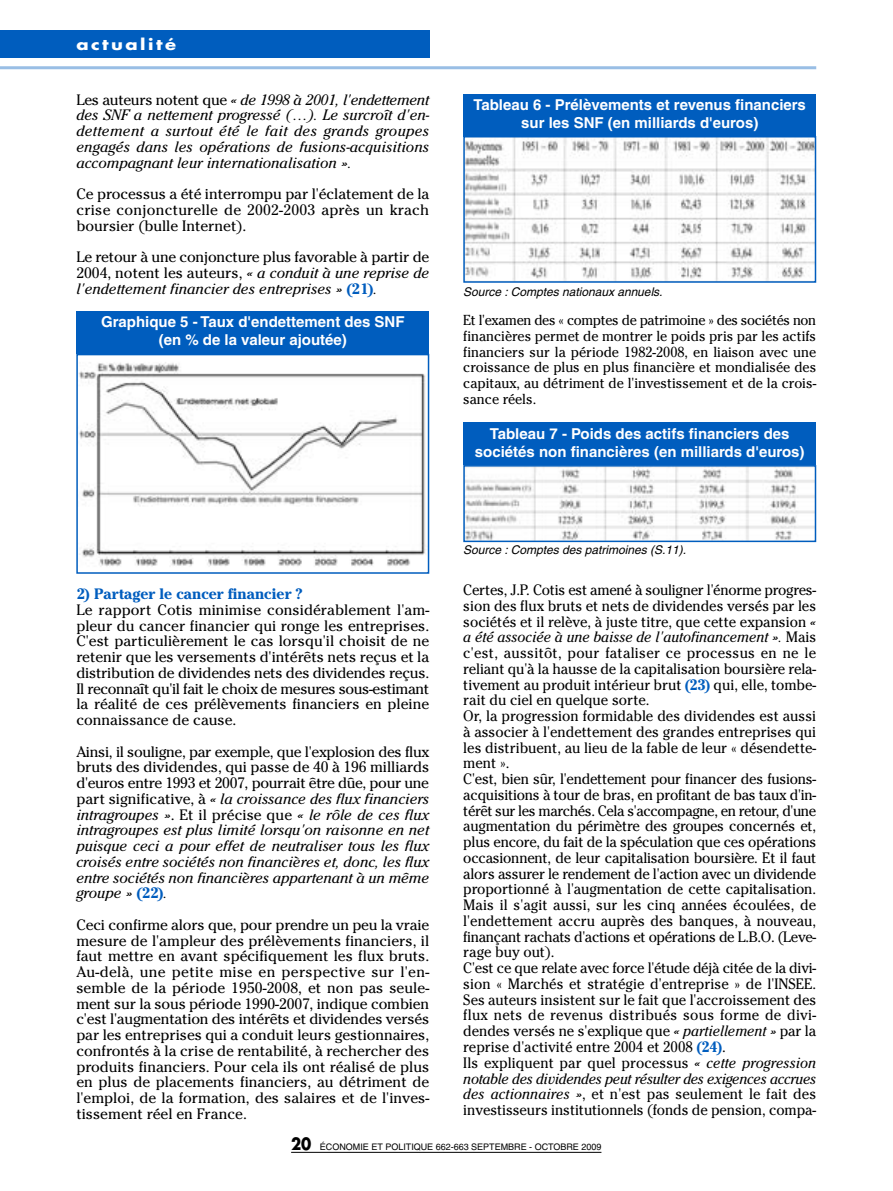
<style>
.page{position:relative;width:893px;height:1191px;background:#fff}
.page>*{position:absolute;margin:0;border:0;box-sizing:border-box;transform-origin:0 0}
.t1{font:15px/15.8px "Cheltenham Std";color:#000;scale:.95 1}
.t2{font:15px/15.8px "Cheltenham Std";color:#000;text-align:justify}
.t3{font:italic 15px/15.8px "Cheltenham Std";letter-spacing:-.005em;color:#000}
.t4{font:700 15px/18px "Helvetica";color:#fff;text-align:center}
.t5{font:italic 15px/15.8px "Cheltenham";color:#000;text-align:justify}
.t6{font:700 15px "Cheltenham Std";color:#005dbe}
.t7{font:700 15px "Futura Std";letter-spacing:.135em;color:#fff;scale:1.2 1}
.t8{font:14.4px/15.8px "Cheltenham Std";color:#000;text-align:justify;scale:.95 1}
.t9{font:italic 12px "Helvetica";color:#000}
.t10{font:9px "Helvetica";color:#000}
.s1{font-style:normal}
.s2{font-family:"Cheltenham"}
.s3{font-style:italic}
.s4{font-weight:700;color:#005dbe}
.s5{font-weight:700;font-style:normal;color:#005dbe}
.s6{font-family:"Futura Std";font-weight:700;font-size:16.5px}
</style>
<div class="page">
<div style="left:0;top:30px;width:429px;height:28px;background:#005dbe"></div>
<hr style="left:0;top:66px;width:816px;height:3px;background:#99bee5">
<hr style="left:291px;top:1152px;width:310px;height:1px;background:#000">
<div style="left:76px;top:311px;width:353px;height:43px;background:#005dbe"></div>
<img style="left:79px;top:362px;width:347px;height:205px">
<div style="left:76px;top:354px;width:353px;height:220px;border:2px solid #005dbe"></div>
<div style="left:463px;top:94px;width:353px;height:43px;background:#005dbe"></div>
<img style="left:466px;top:139px;width:347px;height:141px">
<div style="left:463px;top:136px;width:353px;height:147px;border:2px solid #005dbe"></div>
<div style="left:463px;top:422px;width:353px;height:43px;background:#005dbe"></div>
<img style="left:466px;top:468px;width:347px;height:71px">
<div style="left:463px;top:465px;width:353px;height:77px;border:2px solid #005dbe"></div>
<p class="t7" style="left:76px;top:36px;width:85px">actualité</p>
<p class="t3" style="left:76px;top:93px;width:355px"><span class="s1">Les auteurs notent que</span> « de 1998 à 2001, l'endettement des SNF a nettement progressé (…<span class="s2">). Le surcroît d'en-</span></p>
<p class="t5" style="left:76px;top:125px;width:354px">dettement a surtout été le fait des grands groupes engagés dans les opérations de fusions-acquisitions accompagnant leur internationalisation ».</p>
<p class="t2" style="left:76px;top:188px;width:354px">Ce processus a été interrompu par l'éclatement de la crise conjoncturelle de 2002-2003 après un krach boursier (bulle Internet).</p>
<p class="t2" style="left:76px;top:251px;width:354px">Le retour à une conjoncture plus favorable à partir de 2004, notent les auteurs, <span class="s3">« a conduit à une reprise de l'endettement financier des entreprises »</span> <span class="s4">(21)</span><span class="s3">.</span></p>
<p class="t4" style="left:101px;top:314px;width:305px">Graphique 5 - Taux d'endettement des SNF (en % de la valeur ajoutée)</p>
<p class="t4" style="left:474px;top:97px;width:334px">Tableau 6 - Prélèvements et revenus financiers sur les SNF (en milliards d'euros)</p>
<p class="t9" style="left:463px;top:287px;width:203px">Source : Comptes nationaux annuels.</p>
<p class="t8" style="left:463px;top:314px;width:373px">Et l'examen des « comptes de patrimoine » des sociétés non financières permet de montrer le poids pris par les actifs financiers sur la période 1982-2008, en liaison avec une croissance de plus en plus financière et mondialisée des capitaux, au détriment de l'investissement et de la crois&shy;sance réels.</p>
<p class="t4" style="left:475px;top:426px;width:331px">Tableau 7 - Poids des actifs financiers des sociétés non financières (en milliards d'euros)</p>
<p class="t6" style="left:76px;top:585px;width:228px">2) Partager le cancer financier ?</p>
<p class="t2" style="left:76px;top:603px;width:354px">Le rapport Cotis minimise considérablement l'am&shy;pleur du cancer financier qui ronge les entreprises.<br>C'est particulièrement le cas lorsqu'il choisit de ne retenir que les versements d'intérêts nets reçus et la distribution de dividendes nets des dividendes reçus.<br>Il reconnaît qu'il fait le choix de mesures sous-estimant la réalité de ces prélèvements financiers en pleine connaissance de cause.</p>
<p class="t3" style="left:76px;top:745px;width:354px;text-align:justify"><span class="s1">Ainsi, il souligne, par exemple, que l'explosion des flux bruts des dividendes, qui passe de 40 à 196 milliards d'euros entre 1993 et 2007, pourrait être dûe, pour une part significative, à</span> « la croissance des flux financiers intragroupes »<span class="s1">. Et il précise que</span> « le rôle de ces flux intragroupes est plus limité lorsqu'on raisonne en net puisque ceci a pour effet de neutraliser tous les flux croisés entre sociétés non financières et, donc, les flux entre sociétés non financières appartenant à un même groupe » <span class="s5">(22)</span>.</p>
<p class="t2" style="left:76px;top:918px;width:354px">Ceci confirme alors que, pour prendre un peu la vraie mesure de l'ampleur des prélèvements financiers, il faut mettre en avant spécifiquement les flux bruts.<br>Au-delà, une petite mise en perspective sur l'en&shy;semble de la période 1950-2008, et non pas seule&shy;ment sur la sous période 1990-2007, indique combien c'est l'augmentation des intérêts et dividendes versés par les entreprises qui a conduit leurs gestionnaires, confrontés à la crise de rentabilité, à rechercher des produits financiers. Pour cela ils ont réalisé de plus en plus de placements financiers, au détriment de l'emploi, de la formation, des salaires et de l'inves&shy;tissement réel en France.</p>
<p class="t9" style="left:463px;top:546px;width:227px">Source : Comptes des patrimoines (S.11).</p>
<p class="t1" style="left:463px;top:583px;width:373px">Certes, J.P. Cotis est amené à souligner l'énorme progres&shy;sion des flux bruts et nets de dividendes versés par les sociétés et il relève, à juste titre, que cette expansion <span class="s3">« a été associée à une baisse de l'autofinancement ».</span> Mais c'est, aussitôt, pour fataliser ce processus en ne le reliant qu'à la hausse de la capitalisation boursière rela&shy;tivement au produit intérieur brut <span class="s4">(23)</span> qui, elle, tombe&shy;rait du ciel en quelque sorte.<br>Or, la progression formidable des dividendes est aussi à associer à l'endettement des grandes entreprises qui les distribuent, au lieu de la fable de leur « désendette&shy;ment ».<br>C'est, bien sûr, l'endettement pour financer des fusions&shy;acquisitions à tour de bras, en profitant de bas taux d'in&shy;térêt sur les marchés. Cela s'accompagne, en retour, d'une augmentation du périmètre des groupes concernés et, plus encore, du fait de la spéculation que ces opérations occasionnent, de leur capitalisation boursière. Et il faut alors assurer le rendement de l'action avec un dividende proportionné à l'augmentation de cette capitalisation.<br>Mais il s'agit aussi, sur les cinq années écoulées, de l'endettement accru auprès des banques, à nouveau, finançant rachats d'actions et opérations de L.B.O. (Leve&shy;rage buy out).<br>C'est ce que relate avec force l'étude déjà citée de la divi&shy;sion « Marchés et stratégie d'entreprise » de l'INSEE.<br>Ses auteurs insistent sur le fait que l'accroissement des flux nets de revenus distribués sous forme de divi&shy;dendes versés ne s'explique que <span class="s3">« partiellement »</span> par la reprise d'activité entre 2004 et 2008 <span class="s4">(24)</span>.<br>Ils expliquent par quel processus <span class="s3">« cette progression notable des dividendes peut résulter des exigences accrues des actionnaires »</span>, et n'est pas seulement le fait des investisseurs institutionnels (fonds de pension, compa-</p>
<p class="t10" style="left:291px;top:1143px;width:312px"><span class="s6">20</span> ÉCONOMIE ET POLITIQUE 662-663 SEPTEMBRE - OCTOBRE 2009</p>
</div>
